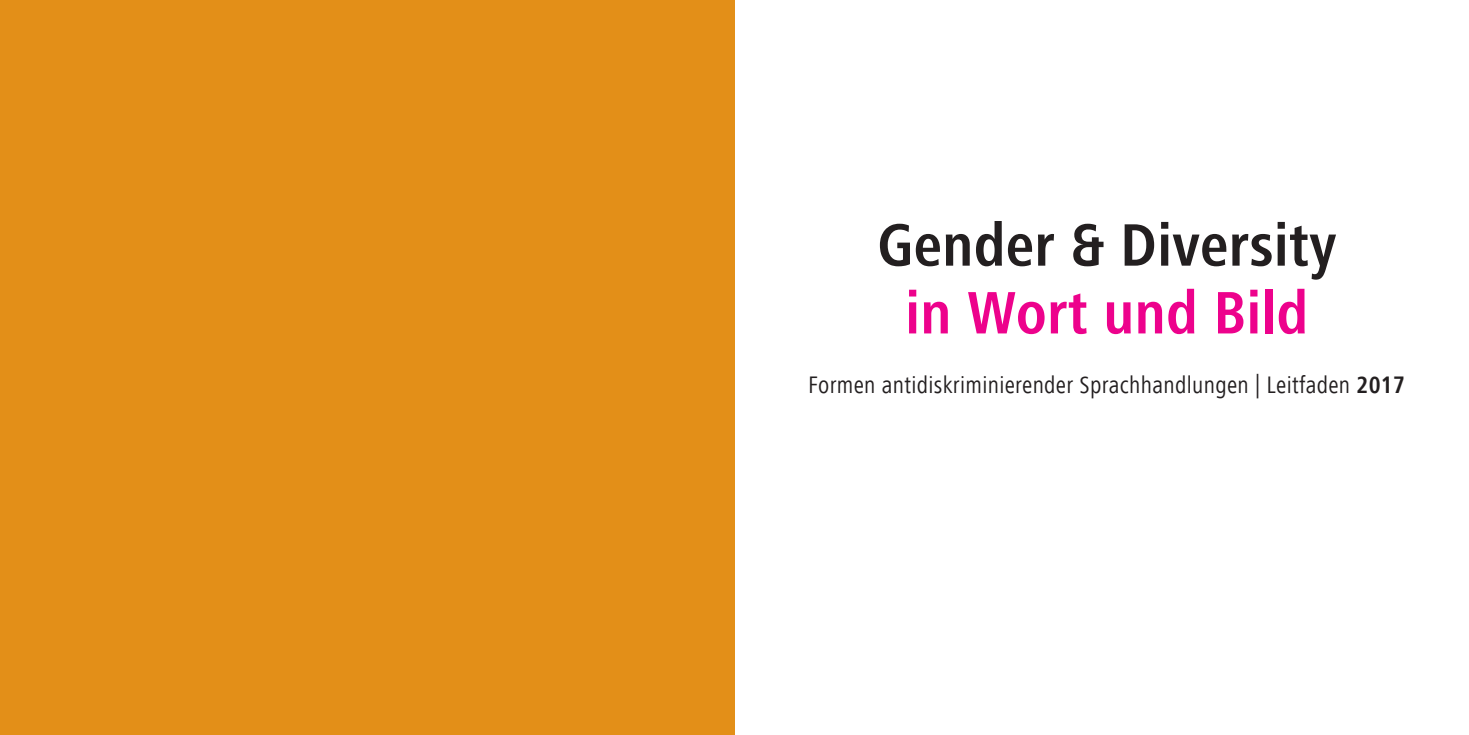
<style>
.page{position:relative;width:1469px;height:735px;background:#fff}
.page>*{position:absolute;margin:0;border:0;box-sizing:border-box;transform-origin:0 0}
.t1{font:700 condensed 61.95px "Frutiger Next LT";letter-spacing:.005em;color:#231f20}
.t2{font:700 condensed 61.95px "Frutiger Next LT";letter-spacing:.005em;color:#ed028c}
.t3{font:condensed 24.5px "Frutiger Next LT";letter-spacing:.01em;color:#231f20}
.s1{font-weight:700}
</style>
<div class="page">
<div style="left:0;top:0;width:735px;height:734px;background:#e38f18"></div>
<h1 class="t1" style="left:877px;top:210px;width:461px">Gender &amp; Diversity</h1>
<h1 class="t2" style="left:905px;top:278px;width:404px">in Wort und Bild</h1>
<p class="t3" style="left:808px;top:371px;width:598px">Formen antidiskriminierender Sprachhandlungen | Leitfaden <span class="s1">2017</span></p>
</div>
